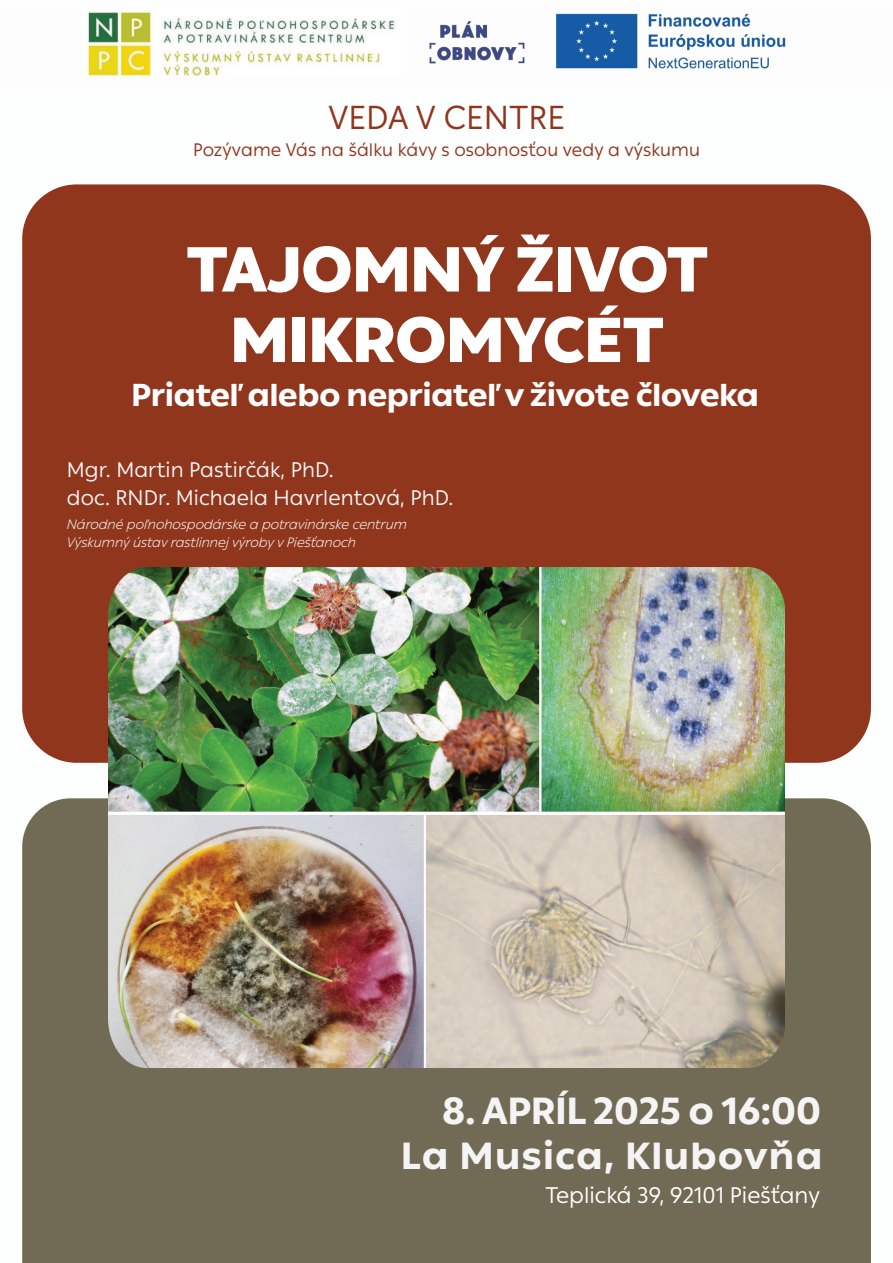
<style>
.page{position:relative;width:893px;height:1263px;background:#fff}
.page>*{position:absolute;margin:0;border:0;box-sizing:border-box;transform-origin:0 0}
.t1{font:900 63px/70.5px "Ping LCG";letter-spacing:.005em;color:#fff;text-align:center}
.t2{font:800 37.5px "Ping LCG";letter-spacing:.04em;color:#f5f4f5}
.t3{font:800 37.5px "Ping LCG";color:#f5f4f5}
.t4{font:33px "Ping LCG";letter-spacing:.005em;color:#90361d}
.t5{font:800 31.5px "Ping LCG";color:#fff}
.t6{font:22.5px "Ping LCG";color:#fff}
.t7{font:21px/28.5px "Ping LCG";letter-spacing:.005em;color:#f5f4f5}
.t8{font:18px "Ping LCG";letter-spacing:.005em;color:#90361d}
.t9{font:italic 300 13.5px/18px "Ping LCG";color:#f5f4f5}
</style>
<div class="page">
<div style="left:22px;top:798px;width:849px;height:465px;background:#716b55"></div>
<div style="left:22px;top:184px;width:849px;height:579px;background:#90361d;border-radius:54px"></div>
<img style="left:87px;top:11px;width:309px;height:65px">
<img style="left:108px;top:567px;width:677px;height:501px">
<img style="left:429px;top:21px;width:96px;height:43px">
<img style="left:555px;top:13px;width:231px;height:56px">
<h3 class="t4" style="left:328px;top:93px;width:238px">VEDA V CENTRE</h3>
<h3 class="t8" style="left:193px;top:136px;width:508px">Pozývame Vás na šálku kávy s osobnosťou vedy a výskumu</h3>
<h1 class="t1" style="left:187px;top:230px;width:523px">TAJOMNÝ ŽIVOT<br>MIKROMYCÉT</h1>
<h3 class="t5" style="left:132px;top:370px;width:629px">Priateľ alebo nepriateľ v živote človeka</h3>
<h3 class="t7" style="left:67px;top:454px;width:388px">Mgr. Martin Pastirčák, PhD.<br>doc. RNDr. Michaela Havrlentová, PhD.</h3>
<p class="t9" style="left:67px;top:515px;width:341px">Národné poľnohospodárske a potravinárske centrum<br>Výskumný ústav rastlinnej výroby v Piešťanoch</p>
<h2 class="t3" style="left:442px;top:1081px;width:380px">8. APRÍL 2025 o 16:00</h2>
<h2 class="t2" style="left:401px;top:1126px;width:422px">La Musica, Klubovňa</h2>
<h3 class="t6" style="left:546px;top:1178px;width:276px">Teplická 39, 92101 Piešťany</h3>
</div>
